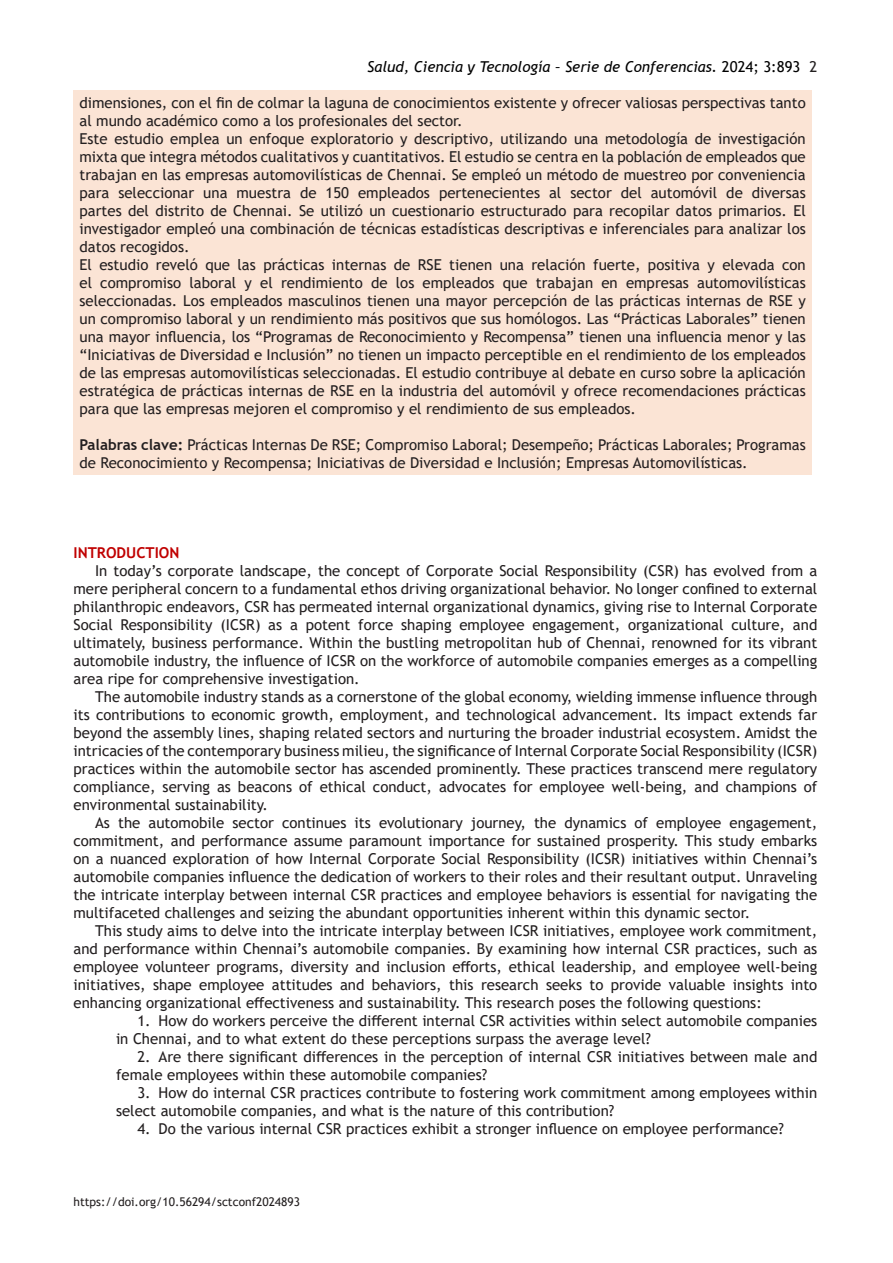
<style>
.page{position:relative;width:893px;height:1263px;background:#fff}
.page>*{position:absolute;margin:0;border:0;box-sizing:border-box;transform-origin:0 0}
.t1{font:15px/18px "Trebuchet MS";color:#231f20;text-align:justify}
.t2{font:italic 15px "Trebuchet MS";color:#000}
.t3{font:700 15px "Trebuchet MS";color:#c00000}
.t4{font:12px "Trebuchet MS";color:#231f20}
.s1{font-style:normal}
.s2{font-style:normal;color:#231f20}
.s3{font-weight:700}
</style>
<div class="page">
<div style="left:74px;top:90px;width:738px;height:384px;background:#fbe4d5"></div>
<p class="t2" style="left:367px;top:58px;width:452px">Salud, Ciencia y Tecnología – Serie de Conferencias. <span class="s1">2024; 3:893</span> <span class="s2">2</span></p>
<p class="t1" style="left:80px;top:94px;width:728px">dimensiones, con el fin de colmar la laguna de conocimientos existente y ofrecer valiosas perspectivas tanto al mundo académico como a los profesionales del sector.</p>
<p class="t1" style="left:80px;top:130px;width:728px">Este estudio emplea un enfoque exploratorio y descriptivo, utilizando una metodología de investigación mixta que integra métodos cualitativos y cuantitativos. El estudio se centra en la población de empleados que trabajan en las empresas automovilísticas de Chennai. Se empleó un método de muestreo por conveniencia para seleccionar una muestra de 150 empleados pertenecientes al sector del automóvil de diversas partes del distrito de Chennai. Se utilizó un cuestionario estructurado para recopilar datos primarios. El investigador empleó una combinación de técnicas estadísticas descriptivas e inferenciales para analizar los datos recogidos.</p>
<p class="t1" style="left:80px;top:256px;width:728px">El estudio reveló que las prácticas internas de RSE tienen una relación fuerte, positiva y elevada con el compromiso laboral y el rendimiento de los empleados que trabajan en empresas automovilísticas seleccionadas. Los empleados masculinos tienen una mayor percepción de las prácticas internas de RSE y un compromiso laboral y un rendimiento más positivos que sus homólogos. Las “Prácticas Laborales” tienen una mayor influencia, los “Programas de Reconocimiento y Recompensa” tienen una influencia menor y las “Iniciativas de Diversidad e Inclusión” no tienen un impacto perceptible en el rendimiento de los empleados de las empresas automovilísticas seleccionadas. El estudio contribuye al debate en curso sobre la aplicación estratégica de prácticas internas de RSE en la industria del automóvil y ofrece recomendaciones prácticas para que las empresas mejoren el compromiso y el rendimiento de sus empleados.</p>
<p class="t1" style="left:80px;top:436px;width:728px"><span class="s3">Palabras clave:</span> Prácticas Internas De RSE; Compromiso Laboral; Desempeño; Prácticas Laborales; Programas de Reconocimiento y Recompensa; Iniciativas de Diversidad e Inclusión; Empresas Automovilísticas.</p>
<p class="t3" style="left:74px;top:543px;width:107px">INTRODUCTION</p>
<p class="t1" style="left:74px;top:562px;width:745px;text-indent:22px">In today’s corporate landscape, the concept of Corporate Social Responsibility (CSR) has evolved from a mere peripheral concern to a fundamental ethos driving organizational behavior. No longer confined to external philanthropic endeavors, CSR has permeated internal organizational dynamics, giving rise to Internal Corporate Social Responsibility (ICSR) as a potent force shaping employee engagement, organizational culture, and ultimately, business performance. Within the bustling metropolitan hub of Chennai, renowned for its vibrant automobile industry, the influence of ICSR on the workforce of automobile companies emerges as a compelling area ripe for comprehensive investigation.</p>
<p class="t1" style="left:74px;top:688px;width:745px;text-indent:22px">The automobile industry stands as a cornerstone of the global economy, wielding immense influence through its contributions to economic growth, employment, and technological advancement. Its impact extends far beyond the assembly lines, shaping related sectors and nurturing the broader industrial ecosystem. Amidst the intricacies of the contemporary business milieu, the significance of Internal Corporate Social Responsibility (ICSR) practices within the automobile sector has ascended prominently. These practices transcend mere regulatory compliance, serving as beacons of ethical conduct, advocates for employee well-being, and champions of environmental sustainability.</p>
<p class="t1" style="left:74px;top:814px;width:745px;text-indent:22px">As the automobile sector continues its evolutionary journey, the dynamics of employee engagement, commitment, and performance assume paramount importance for sustained prosperity. This study embarks on a nuanced exploration of how Internal Corporate Social Responsibility (ICSR) initiatives within Chennai’s automobile companies influence the dedication of workers to their roles and their resultant output. Unraveling the intricate interplay between internal CSR practices and employee behaviors is essential for navigating the multifaceted challenges and seizing the abundant opportunities inherent within this dynamic sector.</p>
<p class="t1" style="left:74px;top:922px;width:745px;text-indent:22px">This study aims to delve into the intricate interplay between ICSR initiatives, employee work commitment, and performance within Chennai’s automobile companies. By examining how internal CSR practices, such as employee volunteer programs, diversity and inclusion efforts, ethical leadership, and employee well-being initiatives, shape employee attitudes and behaviors, this research seeks to provide valuable insights into enhancing organizational effectiveness and sustainability. This research poses the following questions:</p>
<p class="t1" style="left:116px;top:1012px;width:703px;text-indent:21px">1. How do workers perceive the different internal CSR activities within select automobile companies in Chennai, and to what extent do these perceptions surpass the average level?</p>
<p class="t1" style="left:116px;top:1048px;width:703px;text-indent:21px">2. Are there significant differences in the perception of internal CSR initiatives between male and female employees within these automobile companies?</p>
<p class="t1" style="left:116px;top:1084px;width:703px;text-indent:21px">3. How do internal CSR practices contribute to fostering work commitment among employees within select automobile companies, and what is the nature of this contribution?</p>
<p class="t1" style="left:137px;top:1120px;width:648px">4. Do the various internal CSR practices exhibit a stronger influence on employee performance?</p>
<p class="t4" style="left:74px;top:1194px;width:228px">https://doi.org/10.56294/sctconf2024893</p>
</div>
